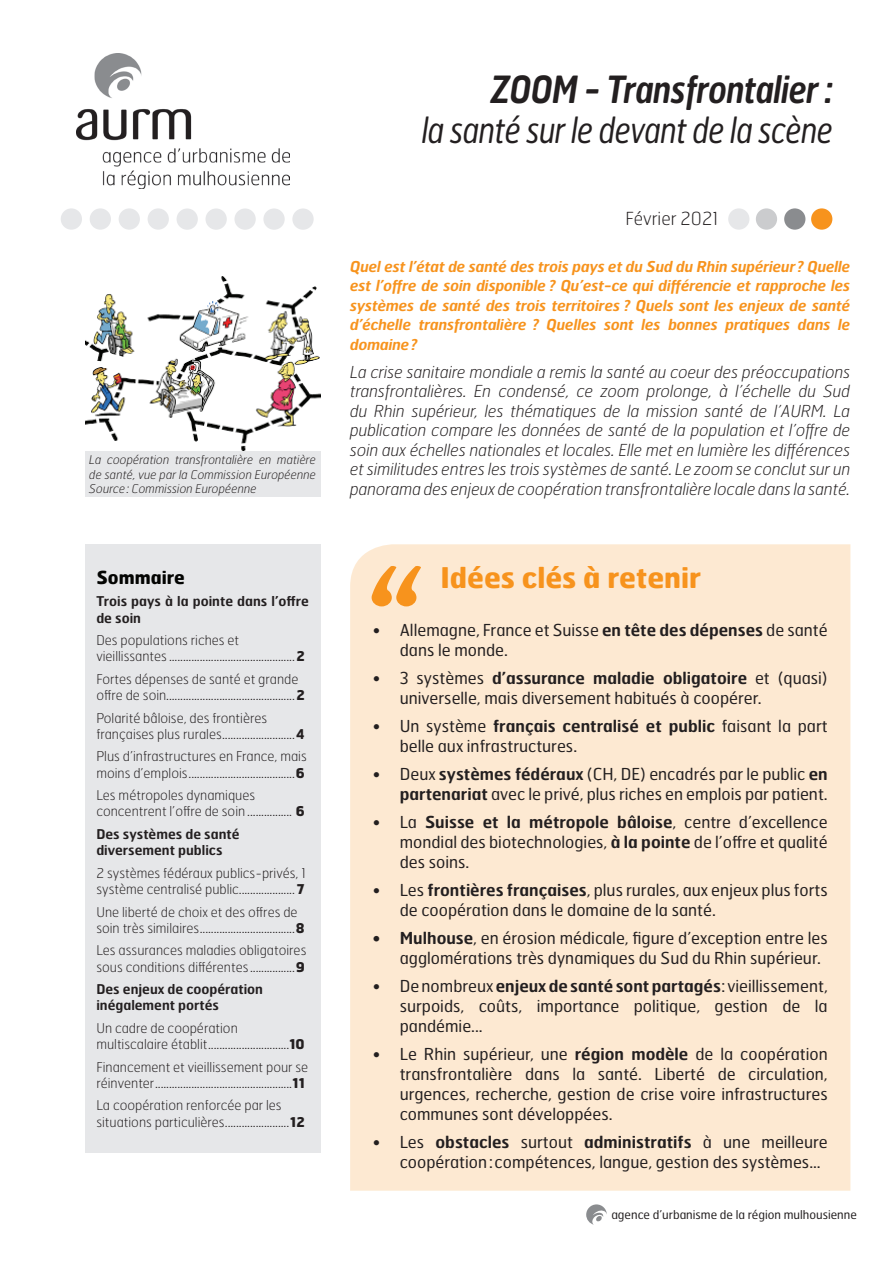
<style>
.page{position:relative;width:893px;height:1263px;background:#fff}
.page>*{position:absolute;margin:0;border:0;box-sizing:border-box;transform-origin:0 0}
.t1{font:italic 600 37.5px "Hermes FB";letter-spacing:-.02em;color:#231f20;scale:.84 1}
.t2{font:italic 35.7px "Hermes FB";letter-spacing:-.02em;color:#231f20;scale:.84 1}
.t3{font:700 28.5px "Hermes FB";color:#f7931d}
.t4{font:100 18px "Hermes FB";color:#231f20}
.t5{font:700 18px "Hermes FB";color:#040503}
.t6{font:16.5px/19.8px "Hermes FB";color:#231f20}
.t7{font:italic 100 16.5px/19.5px "Hermes FB";letter-spacing:-.005em;color:#231f20;text-align:justify}
.t8{font:italic 600 15px/19.5px "Hermes FB";letter-spacing:-.015em;color:#f7931d;text-align:justify}
.t9{font:100 13.5px/16.2px "Hermes FB";color:#231f20}
.t10{font:600 13.5px/16.2px "Hermes FB";color:#231f20}
.t11{font:italic 100 12px/14.4px "Hermes FB";color:#231f20;text-align:justify}
.t12{font:12px "Hermes FB";color:#231f20}
.s1{font-weight:700}
.s2{font-weight:600}
</style>
<div class="page">
<img style="left:77px;top:53px;width:212px;height:135px">
<div style="left:728px;top:208px;width:21px;height:22px;background:#e6e7e9;border-radius:50%"></div>
<div style="left:756px;top:208px;width:21px;height:22px;background:#cbccce;border-radius:50%"></div>
<div style="left:784px;top:208px;width:21px;height:22px;background:#8a8c8f;border-radius:50%"></div>
<div style="left:811px;top:208px;width:21px;height:22px;background:#f7931d;border-radius:50%"></div>
<div style="left:61px;top:208px;width:21px;height:22px;background:#e6e7e9;border-radius:50%"></div>
<div style="left:90px;top:208px;width:21px;height:22px;background:#e6e7e9;border-radius:50%"></div>
<div style="left:119px;top:208px;width:21px;height:22px;background:#e6e7e9;border-radius:50%"></div>
<div style="left:148px;top:208px;width:21px;height:22px;background:#e6e7e9;border-radius:50%"></div>
<div style="left:177px;top:208px;width:21px;height:22px;background:#e6e7e9;border-radius:50%"></div>
<div style="left:206px;top:208px;width:21px;height:22px;background:#e6e7e9;border-radius:50%"></div>
<div style="left:234px;top:208px;width:22px;height:22px;background:#e6e7e9;border-radius:50%"></div>
<div style="left:263px;top:208px;width:22px;height:22px;background:#e6e7e9;border-radius:50%"></div>
<div style="left:292px;top:208px;width:22px;height:22px;background:#e6e7e9;border-radius:50%"></div>
<div style="left:85px;top:544px;width:235px;height:608px;background:#e6e7e9"></div>
<div style="left:350px;top:544px;width:500px;height:647px;background:#fde9d2"></div>
<svg style="left:372px;top:565px;width:50px;height:41px;background:#f9be78"></svg>
<div style="left:85px;top:451px;width:235px;height:46px;background:#e6e7e9"></div>
<img style="left:85px;top:277px;width:235px;height:174px">
<svg style="left:586px;top:1204px;width:21px;height:21px"></svg>
<p class="t11" style="left:89px;top:452px;width:228px">La coopération transfrontalière en matière de santé, vue par la Commission Européenne Source : Commission Européenne</p>
<p class="t5" style="left:96px;top:565px;width:90px">Sommaire</p>
<p class="t10" style="left:96px;top:593px;width:214px">Trois pays à la pointe dans l’offre de soin</p>
<p class="t9" style="left:96px;top:632px;width:210px">Des populations riches et vieillissantes .............................................<span class="s1">2</span></p>
<p class="t9" style="left:96px;top:670px;width:210px">Fortes dépenses de santé et grande offre de soin..............................................<span class="s1">2</span></p>
<p class="t9" style="left:96px;top:709px;width:210px">Polarité bâloise, des frontières françaises plus rurales..........................<span class="s1">4</span></p>
<p class="t9" style="left:96px;top:748px;width:212px">Plus d’infrastructures en France, mais moins d’emplois......................................<span class="s1">6</span></p>
<p class="t9" style="left:96px;top:787px;width:210px">Les métropoles dynamiques concentrent l’offre de soin ................ <span class="s1">6</span></p>
<p class="t10" style="left:96px;top:825px;width:145px">Des systèmes de santé diversement publics</p>
<p class="t9" style="left:96px;top:864px;width:211px">2 systèmes fédéraux publics-privés, 1 système centralisé public.................... <span class="s1">7</span></p>
<p class="t9" style="left:96px;top:903px;width:210px">Une liberté de choix et des offres de soin très similaires..................................<span class="s1">8</span></p>
<p class="t9" style="left:96px;top:942px;width:212px">Les assurances maladies obligatoires sous conditions différentes ................<span class="s1">9</span></p>
<p class="t10" style="left:96px;top:981px;width:168px">Des enjeux de coopération inégalement portés</p>
<p class="t9" style="left:96px;top:1019px;width:210px">Un cadre de coopération multiscalaire établit.............................<span class="s1">10</span></p>
<p class="t9" style="left:96px;top:1058px;width:213px">Financement et vieillissement pour se réinventer.................................................<span class="s1">11</span></p>
<p class="t9" style="left:96px;top:1097px;width:210px">La coopération renforcée par les situations particulières.......................<span class="s1">12</span></p>
<h1 class="t1" style="left:491px;top:65px;width:409px">ZOOM - Transfrontalier :</h1>
<h2 class="t2" style="left:422px;top:108px;width:491px">la santé sur le devant de la scène</h2>
<p class="t4" style="left:625px;top:207px;width:95px">Février 2021</p>
<p class="t8" style="left:350px;top:256px;width:502px">Quel est l’état de santé des trois pays et du Sud du Rhin supérieur ? Quelle est l’offre de soin disponible ? Qu’est-ce qui différencie et rapproche les systèmes de santé des trois territoires ? Quels sont les enjeux de santé d’échelle transfrontalière ? Quelles sont les bonnes pratiques dans le domaine ?</p>
<p class="t7" style="left:350px;top:362px;width:502px">La crise sanitaire mondiale a remis la santé au coeur des préoccupations transfrontalières. En condensé, ce zoom prolonge, à l’échelle du Sud du Rhin supérieur, les thématiques de la mission santé de l’AURM. La publication compare les données de santé de la population et l’offre de soin aux échelles nationales et locales. Elle met en lumière les différences et similitudes entres les trois systèmes de santé. Le zoom se conclut sur un panorama des enjeux de coopération transfrontalière locale dans la santé.</p>
<h3 class="t3" style="left:440px;top:559px;width:262px">Idées clés à retenir</h3>
<p class="t6" style="left:400px;top:619px;width:429px;text-indent:-27px">• Allemagne, France et Suisse <span class="s2">en tête des dépenses</span> de santé dans le monde.</p>
<p class="t6" style="left:400px;top:667px;width:429px;text-indent:-27px">• 3 systèmes <span class="s2">d’assurance maladie obligatoire</span> et (quasi) universelle, mais diversement habitués à coopérer.</p>
<p class="t6" style="left:400px;top:716px;width:429px;text-indent:-27px">• Un système <span class="s2">français centralisé et public</span> faisant la part belle aux infrastructures.</p>
<p class="t6" style="left:373px;top:764px;width:456px;text-align:right">• Deux <span class="s2">systèmes fédéraux</span> (CH, DE) encadrés par le public <span class="s2">en partenariat</span> avec le privé, plus riches en emplois par patient.</p>
<p class="t6" style="left:400px;top:812px;width:429px;text-align:justify;text-indent:-27px">• La <span class="s2">Suisse et la métropole bâloise</span>, centre d’excellence mondial des biotechnologies, <span class="s2">à la pointe</span> de l’offre et qualité des soins.</p>
<p class="t6" style="left:400px;top:880px;width:429px;text-indent:-27px">• Les <span class="s2">frontières françaises</span>, plus rurales, aux enjeux plus forts de coopération dans le domaine de la santé.</p>
<p class="t6" style="left:400px;top:928px;width:429px;text-indent:-27px"><span class="s2">• Mulhouse</span>, en érosion médicale, figure d’exception entre les agglomérations très dynamiques du Sud du Rhin supérieur.</p>
<p class="t6" style="left:400px;top:976px;width:429px;text-align:justify;text-indent:-27px">• Denombreux<span class="s2">enjeux de santé sont partagés</span> : vieillissement, surpoids, coûts, importance politique, gestion de la pandémie...</p>
<p class="t6" style="left:400px;top:1044px;width:429px;text-align:justify;text-indent:-27px">• Le Rhin supérieur, une <span class="s2">région modèle</span> de la coopération transfrontalière dans la santé. Liberté de circulation, urgences, recherche, gestion de crise voire infrastructures communes sont développées.</p>
<p class="t6" style="left:400px;top:1131px;width:429px;text-indent:-27px">• Les <span class="s2">obstacles</span> surtout <span class="s2">administratifs</span> à une meilleure coopération : compétences, langue, gestion des systèmes...</p>
<p class="t12" style="left:611px;top:1207px;width:247px">agence d’urbanisme de la région mulhousienne</p>
</div>
